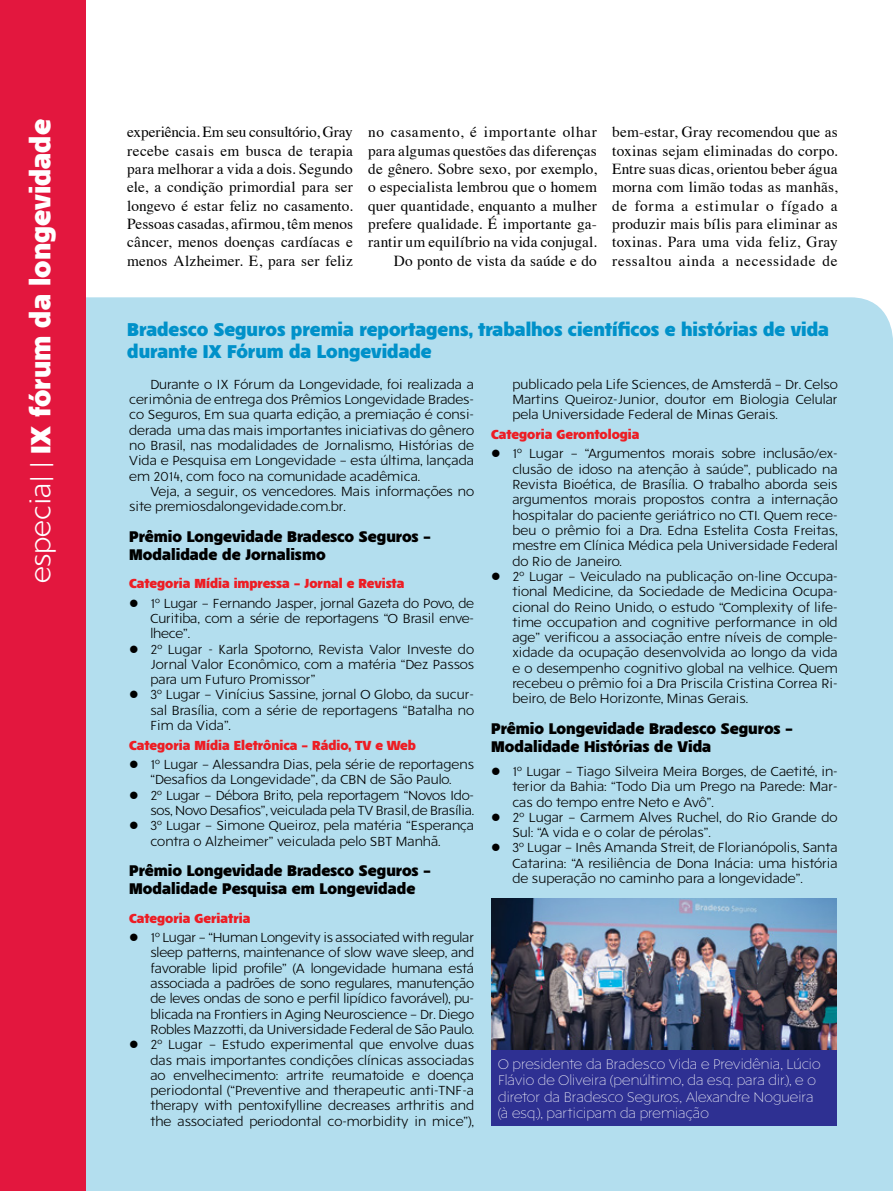
<style>
.page{position:relative;width:893px;height:1191px;background:#fff}
.page>*{position:absolute;margin:0;border:0;box-sizing:border-box;transform-origin:0 0}
.t1{font:27px "FR Hopper 730";color:#fff}
.Interti_Supl{font:18px/21.6px "FR Hopper 730";color:#0091c9}
.Corpo_de_texto_padrã{font:15.3px/18.3px "Times";letter-spacing:.015em;color:#000;text-align:justify}
.titulo_box{font:15px/18px "FR Hopper 730";color:#000}
.Legenda_frase{font:13.5px/16.2px "FR Hopper 230";letter-spacing:-.015em;color:#fff}
.box{font:12.75px/15.3px "FR Hopper 330";color:#000;text-align:justify}
.Subtitulo_box{font:12.75px "FR Hopper 730";color:#ed1d24}
.s1{font-family:"FR Hopper 330"}
</style>
<div class="page">
<div style="left:86px;top:297px;width:807px;height:894px;background:#b3deee"></div>
<img style="left:492px;top:898px;width:345px;height:152px">
<div style="left:492px;top:1050px;width:345px;height:76px;background:#2e3092"></div>
<div style="left:0;top:0;width:86px;height:1191px;background:#e3173e"></div>
<p class="t1" style="left:22px;top:583px;width:466px;rotate:-90deg"><span class="s1">especia| |</span> IX fórum da longevidade</p>
<p class="Corpo_de_texto_padrã" style="left:127px;top:122px;width:227px">experiência. Em seu consultório, Gray recebe casais em busca de terapia para melhorar a vida a dois. Segundo ele, a condição primordial para ser longevo é estar feliz no casamento.<br>Pessoas casadas, afirmou, têm menos câncer, menos doenças cardíacas e menos Alzheimer. E, para ser feliz</p>
<p class="Corpo_de_texto_padrã" style="left:368px;top:122px;width:230px">no casamento, é importante olhar para algumas questões das diferenças de gênero. Sobre sexo, por exemplo, o especialista lembrou que o homem quer quantidade, enquanto a mulher prefere qualidade. É importante ga&shy;rantir um equilíbrio na vida conjugal.</p>
<p class="Corpo_de_texto_padrã" style="left:394px;top:250px;width:205px">Do ponto de vista da saúde e do</p>
<p class="Corpo_de_texto_padrã" style="left:612px;top:122px;width:227px">bem-estar, Gray recomendou que as toxinas sejam eliminadas do corpo.<br>Entre suas dicas, orientou beber água morna com limão todas as manhãs, de forma a estimular o fígado a produzir mais bílis para eliminar as toxinas. Para uma vida feliz, Gray ressaltou ainda a necessidade de</p>
<p class="Interti_Supl" style="left:127px;top:318px;width:703px">Bradesco Seguros premia reportagens, trabalhos científicos e histórias de vida durante IX Fórum da Longevidade</p>
<p class="box" style="left:129px;top:376px;width:346px;text-indent:21px">Durante o IX Fórum da Longevidade, foi realizada a cerimônia de entrega dos Prêmios Longevidade Brades&shy;co Seguros, Em sua quarta edição, a premiação é consi&shy;derada uma das mais importantes iniciativas do gênero no Brasil, nas modalidades de Jornalismo, Histórias de Vida e Pesquisa em Longevidade – esta última, lançada em 2014, com foco na comunidade acadêmica.</p>
<p class="box" style="left:129px;top:483px;width:346px;text-indent:21px">Veja, a seguir, os vencedores. Mais informações no site premiosdalongevidade.com.br.</p>
<p class="titulo_box" style="left:129px;top:527px;width:303px">Prêmio Longevidade Bradesco Seguros –<br>Modalidade de Jornalismo</p>
<p class="Subtitulo_box" style="left:129px;top:574px;width:277px">Categoria Mídia impressa – Jornal e Revista</p>
<p class="box" style="left:150px;top:595px;width:325px;text-indent:-21px">● 1º Lugar – Fernando Jasper, jornal Gazeta do Povo, de Curitiba, com a série de reportagens “O Brasil enve&shy;lhece”.</p>
<p class="box" style="left:150px;top:640px;width:325px;text-indent:-21px">● 2º Lugar - Karla Spotorno, Revista Valor Investe do Jornal Valor Econômico, com a matéria “Dez Passos para um Futuro Promissor”</p>
<p class="box" style="left:150px;top:686px;width:325px;text-indent:-21px">● 3º Lugar – Vinícius Sassine, jornal O Globo, da sucur&shy;sal Brasília, com a série de reportagens “Batalha no Fim da Vida”.</p>
<p class="Subtitulo_box" style="left:129px;top:736px;width:288px">Categoria Mídia Eletrônica – Rádio, TV e Web</p>
<p class="box" style="left:129px;top:756px;width:346px;text-align:center">● 1º Lugar – Alessandra Dias, pela série de reportagens “Desafios da Longevidade”, da CBN de São Paulo.</p>
<p class="box" style="left:129px;top:787px;width:346px;text-align:right">● 2º Lugar – Débora Brito, pela reportagem “Novos Ido&shy;sos, Novo Desafios”, veiculada pela TV Brasil, de Brasília.</p>
<p class="box" style="left:150px;top:817px;width:325px;text-indent:-21px">● 3º Lugar – Simone Queiroz, pela matéria “Esperança contra o Alzheimer” veiculada pelo SBT Manhã.</p>
<p class="titulo_box" style="left:129px;top:861px;width:303px">Prêmio Longevidade Bradesco Seguros –<br>Modalidade Pesquisa em Longevidade</p>
<p class="Subtitulo_box" style="left:129px;top:909px;width:123px">Categoria Geriatria</p>
<p class="box" style="left:150px;top:929px;width:325px;text-indent:-21px">● 1º Lugar – “Human Longevity is associated with regular sleep patterns, maintenance of slow wave sleep, and favorable lipid profile” (A longevidade humana está associada a padrões de sono regulares, manutenção de leves ondas de sono e perfil lipídico favorável), pu&shy;blicada na Frontiers in Aging Neuroscience – Dr. Diego Robles Mazzotti, da Universidade Federal de São Paulo.</p>
<p class="box" style="left:150px;top:1036px;width:325px;text-indent:-21px">● 2º Lugar – Estudo experimental que envolve duas das mais importantes condições clínicas associadas ao envelhecimento: artrite reumatoide e doença periodontal (“Preventive and therapeutic anti-TNF-a therapy with pentoxifylline decreases arthritis and the associated periodontal co-morbidity in mice”),</p>
<p class="box" style="left:512px;top:376px;width:327px">publicado pela Life Sciences, de Amsterdã – Dr. Celso Martins Queiroz-Junior, doutor em Biologia Celular pela Universidade Federal de Minas Gerais.</p>
<p class="Subtitulo_box" style="left:491px;top:425px;width:150px">Categoria Gerontologia</p>
<p class="box" style="left:512px;top:446px;width:327px;text-indent:-21px">● 1º Lugar – “Argumentos morais sobre inclusão/ex&shy;clusão de idoso na atenção à saúde”, publicado na Revista Bioética, de Brasília. O trabalho aborda seis argumentos morais propostos contra a internação hospitalar do paciente geriátrico no CTI. Quem rece&shy;beu o prêmio foi a Dra. Edna Estelita Costa Freitas, mestre em Clínica Médica pela Universidade Federal do Rio de Janeiro.</p>
<p class="box" style="left:512px;top:568px;width:327px;text-indent:-21px">● 2º Lugar – Veiculado na publicação on-line Occupa&shy;tional Medicine, da Sociedade de Medicina Ocupa&shy;cional do Reino Unido, o estudo “Complexity of life&shy;time occupation and cognitive performance in old age” verificou a associação entre níveis de comple&shy;xidade da ocupação desenvolvida ao longo da vida e o desempenho cognitivo global na velhice. Quem recebeu o prêmio foi a Dra Priscila Cristina Correa Ri&shy;beiro, de Belo Horizonte, Minas Gerais.</p>
<p class="titulo_box" style="left:491px;top:719px;width:303px">Prêmio Longevidade Bradesco Seguros –<br>Modalidade Histórias de Vida</p>
<p class="box" style="left:512px;top:763px;width:327px;text-indent:-21px">● 1º Lugar – Tiago Silveira Meira Borges, de Caetité, in&shy;terior da Bahia: “Todo Dia um Prego na Parede: Mar&shy;cas do tempo entre Neto e Avô”.</p>
<p class="box" style="left:512px;top:809px;width:327px;text-indent:-21px">● 2º Lugar – Carmem Alves Ruchel, do Rio Grande do<br>Sul: “A vida e o colar de pérolas”.</p>
<p class="box" style="left:512px;top:839px;width:327px;text-indent:-21px">● 3º Lugar – Inês Amanda Streit, de Florianópolis, Santa Catarina: “A resiliência de Dona Inácia: uma história de superação no caminho para a longevidade”.</p>
<p class="Legenda_frase" style="left:498px;top:1055px;width:324px">O presidente da Bradesco Vida e Previdênia, Lúcio Flávio de Oliveira (penúltimo, da esq. para dir.), e o diretor da Bradesco Seguros, Alexandre Nogueira (à esq.), participam da premiação</p>
</div>
